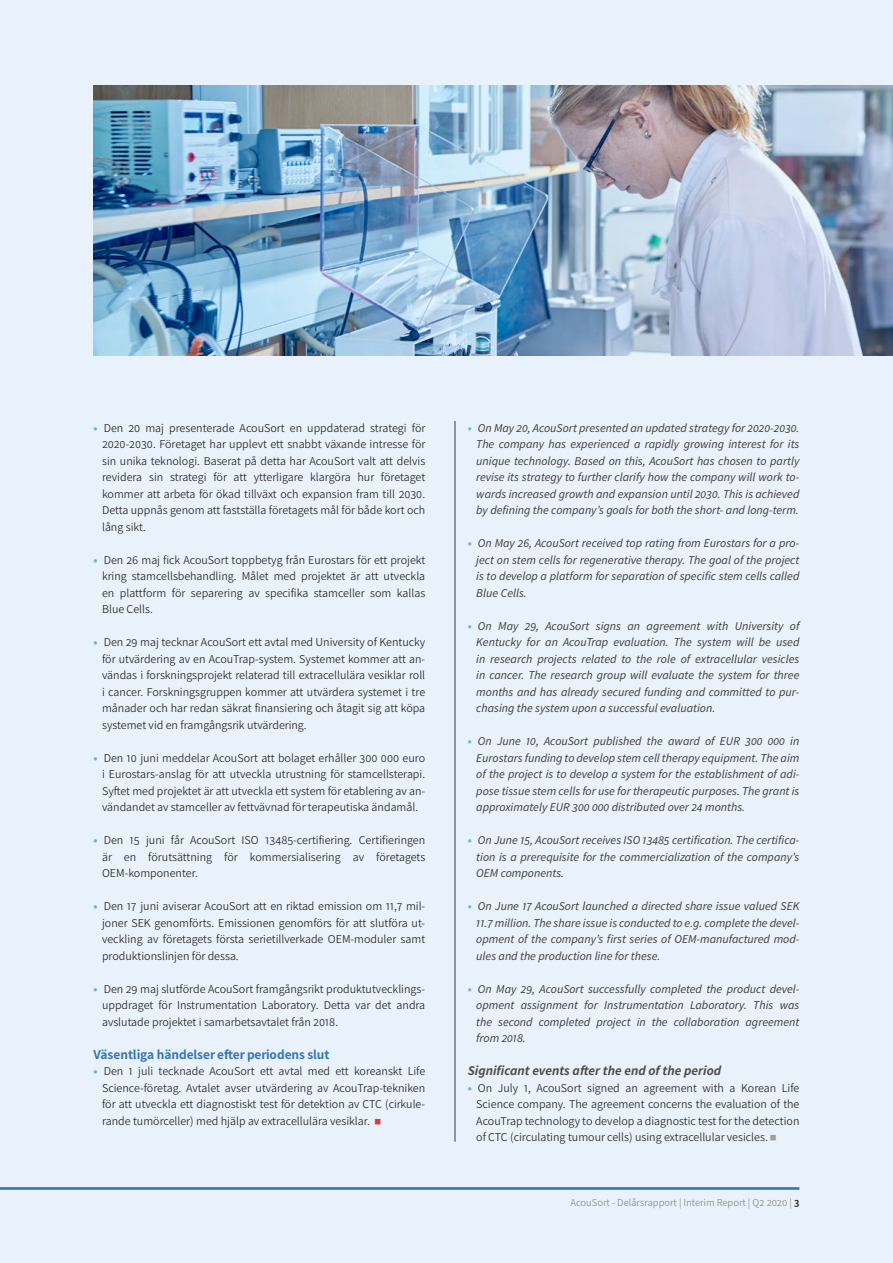
<style>
.page{position:relative;width:893px;height:1263px;background:#e9f2fa}
.page>*{position:absolute;margin:0;border:0;box-sizing:border-box;transform-origin:0 0}
.H3_Eng{font:italic 13.5px "Source Sans Variable";letter-spacing:.04em;color:#4a4a49}
.t1{font:13.5px "Source Sans Variable";letter-spacing:.035em;color:#3575b6}
.t2{font:12px/16.5px "Source Sans Variable";letter-spacing:.01em;color:#212121;text-align:justify}
.t3{font:italic 12px/16.5px "Source Sans Variable";letter-spacing:.02em;color:#3c3c3b;text-align:justify}
.t4{font:10.5px "Source Sans Variable";letter-spacing:.01em;color:#878787}
.s1{color:#71abdc}
.s2{font-size:6.75px;color:#d53f3c}
.s3{font-style:normal;color:#7ab1df}
.s4{font-size:6.75px;color:#9d9d9c}
.s5{color:#212121}
</style>
<div class="page">
<img style="left:94px;top:85px;width:799px;height:270px">
<hr style="left:0;top:1187px;width:799px;height:3px;background:#3575b6">
<hr style="left:455px;top:421px;width:1px;height:721px;background:#3c3c3b">
<p class="t2" style="left:102px;top:419px;width:325px;text-indent:-9px"><span class="s1">•</span> Den 20 maj presenterade AcouSort en uppdaterad strategi för 2020-2030. Företaget har upplevt ett snabbt växande intresse för sin unika teknologi. Baserat på detta har AcouSort valt att delvis revidera sin strategi för att ytterligare klargöra hur företaget kommer att arbeta för ökad tillväxt och expansion fram till 2030.<br>Detta uppnås genom att fastställa företagets mål för både kort och lång sikt.</p>
<p class="t2" style="left:102px;top:551px;width:325px;text-indent:-9px"><span class="s1">•</span> Den 26 maj fick AcouSort toppbetyg från Eurostars för ett projekt kring stamcellsbehandling. Målet med projektet är att utveckla en plattform för separering av specifika stamceller som kallas Blue Cells.</p>
<p class="t2" style="left:102px;top:634px;width:325px;text-indent:-9px"><span class="s1">•</span> Den 29 maj tecknar AcouSort ett avtal med University of Kentucky för utvärdering av en AcouTrap-system. Systemet kommer att an&shy;vändas i forskningsprojekt relaterad till extracellulära vesiklar roll i cancer. Forskningsgruppen kommer att utvärdera systemet i tre månader och har redan säkrat finansiering och åtagit sig att köpa systemet vid en framgångsrik utvärdering.</p>
<p class="t2" style="left:102px;top:749px;width:325px;text-indent:-9px"><span class="s1">•</span> Den 10 juni meddelar AcouSort att bolaget erhåller 300 000 euro i Eurostars-anslag för att utveckla utrustning för stamcellsterapi.<br>Syftet med projektet är att utveckla ett system för etablering av an&shy;vändandet av stamceller av fettvävnad för terapeutiska ändamål.</p>
<p class="t2" style="left:102px;top:832px;width:325px;text-indent:-9px"><span class="s1">•</span> Den 15 juni får AcouSort ISO 13485-certifiering. Certifieringen är en förutsättning för kommersialisering av företagets OEM-komponenter.</p>
<p class="t2" style="left:102px;top:898px;width:325px;text-indent:-9px"><span class="s1">•</span> Den 17 juni aviserar AcouSort att en riktad emission om 11,7 mil&shy;joner SEK genomförts. Emissionen genomförs för att slutföra ut&shy;veckling av företagets första serietillverkade OEM-moduler samt produktionslinjen för dessa.</p>
<p class="t2" style="left:102px;top:980px;width:325px;text-indent:-9px"><span class="s1">•</span> Den 29 maj slutförde AcouSort framgångsrikt produktutvecklings&shy;uppdraget för Instrumentation Laboratory. Detta var det andra avslutade projektet i samarbetsavtalet från 2018.</p>
<h3 class="t1" style="left:94px;top:1046px;width:236px">Väsentliga händelser efter periodens slut</h3>
<p class="t2" style="left:102px;top:1063px;width:325px;text-indent:-9px"><span class="s1">•</span> Den 1 juli tecknade AcouSort ett avtal med ett koreanskt Life Science-företag. Avtalet avser utvärdering av AcouTrap-tekniken för att utveckla ett diagnostiskt test för detektion av CTC (cirkule&shy;rande tumörceller) med hjälp av extracellulära vesiklar. <span class="s2">■</span></p>
<p class="t3" style="left:476px;top:419px;width:325px;text-indent:-9px"><span class="s3">•</span> On May 20, AcouSort presented an updated strategy for 2020-2030.<br>The company has experienced a rapidly growing interest for its unique technology. Based on this, AcouSort has chosen to partly revise its strategy to further clarify how the company will work to&shy;wards increased growth and expansion until 2030. This is achieved by defining the company’s goals for both the short- and long-term.</p>
<p class="t3" style="left:476px;top:535px;width:325px;text-indent:-9px"><span class="s3">•</span> On May 26, AcouSort received top rating from Eurostars for a pro&shy;ject on stem cells for regenerative therapy. The goal of the project is to develop a platform for separation of specific stem cells called Blue Cells.</p>
<p class="t3" style="left:476px;top:617px;width:325px;text-indent:-9px"><span class="s3">•</span> On May 29, AcouSort signs an agreement with University of Kentucky for an AcouTrap evaluation. The system will be used in research projects related to the role of extracellular vesicles in cancer. The research group will evaluate the system for three months and has already secured funding and committed to pur&shy;chasing the system upon a successful evaluation.</p>
<p class="t3" style="left:476px;top:733px;width:324px;text-indent:-9px"><span class="s3">•</span> On June 10, AcouSort published the award of EUR 300 000 in Eurostars funding to develop stem cell therapy equipment. The aim of the project is to develop a system for the establishment of adi&shy;pose tissue stem cells for use for therapeutic purposes. The grant is approximately EUR 300 000 distributed over 24 months.</p>
<p class="t3" style="left:476px;top:832px;width:324px;text-indent:-9px"><span class="s3">•</span> On June 15, AcouSort receives ISO 13485 certification. The certifica&shy;tion is a prerequisite for the commercialization of the company’s OEM components.</p>
<p class="t3" style="left:476px;top:898px;width:324px;text-indent:-9px"><span class="s3">•</span> On June 17 AcouSort launched a directed share issue valued SEK 11.7 million. The share issue is conducted to e.g. complete the devel&shy;opment of the company’s first series of OEM-manufactured mod&shy;ules and the production line for these.</p>
<p class="t3" style="left:476px;top:980px;width:324px;text-indent:-9px"><span class="s3">•</span> On May 29, AcouSort successfully completed the product devel&shy;opment assignment for Instrumentation Laboratory. This was the second completed project in the collaboration agreement from 2018.</p>
<p class="H3_Eng" style="left:468px;top:1062px;width:255px">Significant events after the end of the period</p>
<p class="t2" style="left:476px;top:1079px;width:325px;text-indent:-9px"><span class="s1">•</span> On July 1, AcouSort signed an agreement with a Korean Life Science company. The agreement concerns the evaluation of the AcouTrap technology to develop a diagnostic test for the detection of CTC (circulating tumour cells) using extracellular vesicles. <span class="s4">■</span></p>
<p class="t4" style="left:570px;top:1196px;width:230px">AcouSort - Delårsrapport | Interim Report | Q2 2020 | <span class="s5">3</span></p>
</div>
